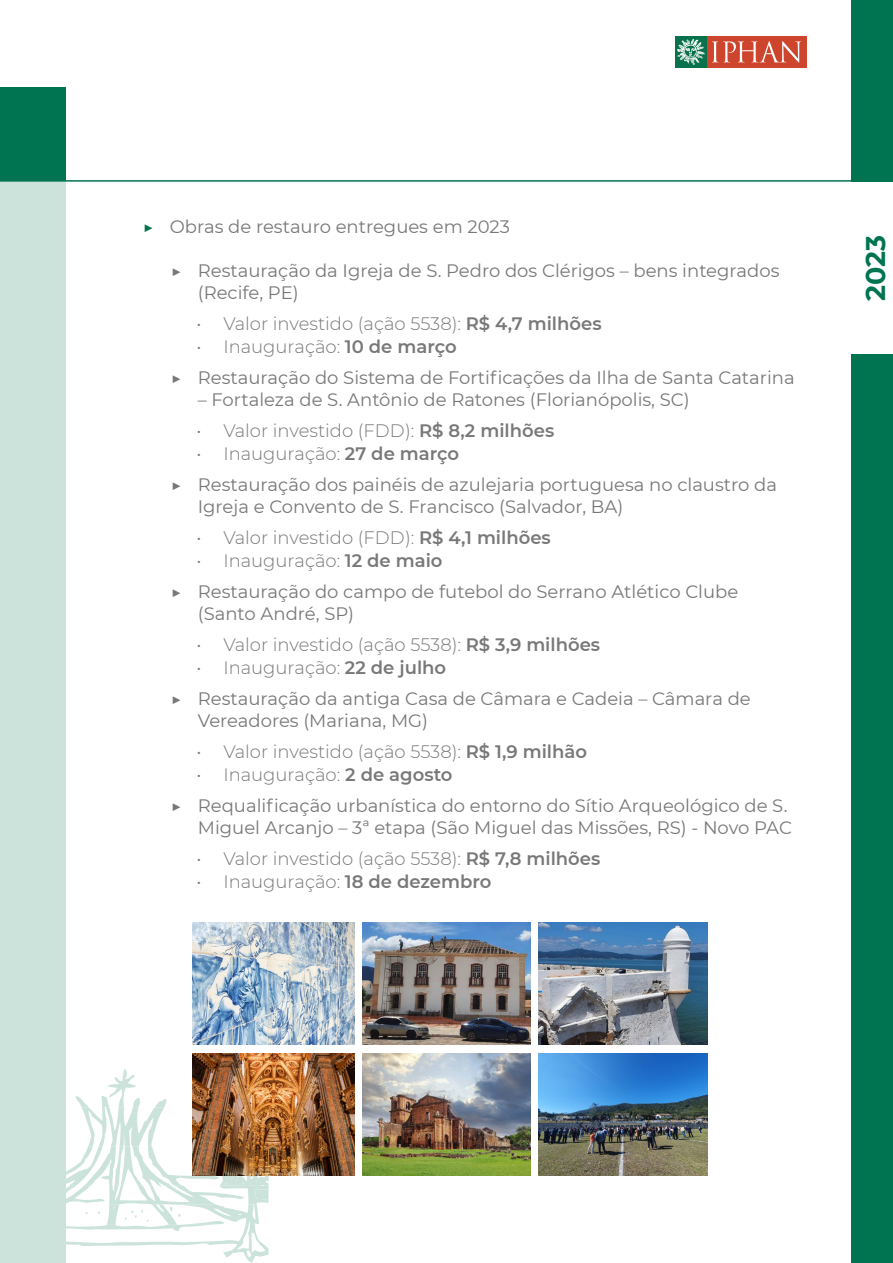
<style>
.page{position:relative;width:893px;height:1263px;background:#fff}
.page>*{position:absolute;margin:0;border:0;box-sizing:border-box;transform-origin:0 0}
.t1{font:700 27px "Montserrat";color:#007350}
.t2{font:18px/22.5px "Montserrat";color:#787878}
.t3{font:300 18px "Montserrat";color:#787878}
.s1{color:#007350}
.s2{font-weight:600}
</style>
<div class="page">
<div style="left:0;top:182px;width:66px;height:1081px;background:#cce3dc"></div>
<div style="left:706px;top:36px;width:101px;height:32px;background:#cc452c"></div>
<div style="left:675px;top:36px;width:31px;height:32px;background:#09714b"></div>
<svg style="left:712px;top:41px;width:89px;height:22px"></svg>
<svg style="left:677px;top:39px;width:28px;height:26px"></svg>
<div style="left:852px;top:0;width:41px;height:182px;background:#007350"></div>
<div style="left:0;top:87px;width:66px;height:94px;background:#007350"></div>
<div style="left:852px;top:355px;width:41px;height:908px;background:#007350"></div>
<hr style="left:0;top:180px;width:858px;height:2px;background:#007350">
<svg style="left:66px;top:1069px;width:202px;height:194px"></svg>
<img style="left:192px;top:923px;width:162px;height:121px">
<img style="left:362px;top:923px;width:169px;height:121px">
<img style="left:539px;top:923px;width:168px;height:121px">
<img style="left:192px;top:1053px;width:162px;height:122px">
<img style="left:362px;top:1054px;width:169px;height:121px">
<img style="left:539px;top:1054px;width:168px;height:121px">
<p class="t2" style="left:143px;top:215px;width:369px"><span class="s1">▶</span> Obras de restauro entregues em 2023</p>
<p class="t2" style="left:198px;top:259px;width:583px;text-indent:-27px">▶ Restauração da Igreja de S. Pedro dos Clérigos – bens integrados (Recife, PE)</p>
<p class="t3" style="left:196px;top:312px;width:407px">• Valor investido (ação 5538): <span class="s2">R$ 4,7 milhões</span></p>
<p class="t3" style="left:196px;top:334px;width:262px">• Inauguração: <span class="s2">10 de março</span></p>
<p class="t2" style="left:171px;top:366px;width:625px">▶ Restauração do Sistema de Fortificações da Ilha de Santa Catarina</p>
<p class="t2" style="left:198px;top:388px;width:493px">– Fortaleza de S. Antônio de Ratones (Florianópolis, SC)</p>
<p class="t3" style="left:196px;top:419px;width:359px">• Valor investido (FDD): <span class="s2">R$ 8,2 milhões</span></p>
<p class="t3" style="left:196px;top:441px;width:264px">• Inauguração: <span class="s2">27 de março</span></p>
<p class="t2" style="left:198px;top:473px;width:581px;text-indent:-27px">▶ Restauração dos painéis de azulejaria portuguesa no claustro da<br>Igreja e Convento de S. Francisco (Salvador, BA)</p>
<p class="t3" style="left:196px;top:526px;width:356px">• Valor investido (FDD): <span class="s2">R$ 4,1 milhões</span></p>
<p class="t3" style="left:196px;top:548px;width:248px">• Inauguração: <span class="s2">12 de maio</span></p>
<p class="t2" style="left:198px;top:580px;width:542px;text-indent:-27px">▶ Restauração do campo de futebol do Serrano Atlético Clube (Santo André, SP)</p>
<p class="t3" style="left:196px;top:633px;width:405px">• Valor investido (ação 5538): <span class="s2">R$ 3,9 milhões</span></p>
<p class="t3" style="left:196px;top:655px;width:251px">• Inauguração: <span class="s2">22 de julho</span></p>
<p class="t2" style="left:198px;top:687px;width:554px;text-indent:-27px">▶ Restauração da antiga Casa de Câmara e Cadeia – Câmara de<br>Vereadores (Mariana, MG)</p>
<p class="t3" style="left:196px;top:740px;width:392px">• Valor investido (ação 5538): <span class="s2">R$ 1,9 milhão</span></p>
<p class="t3" style="left:196px;top:762px;width:258px">• Inauguração: <span class="s2">2 de agosto</span></p>
<p class="t2" style="left:171px;top:794px;width:623px;text-align:right">▶ Requalificação urbanística do entorno do Sítio Arqueológico de S.<br>Miguel Arcanjo – 3ª etapa (São Miguel das Missões, RS) - Novo PAC</p>
<p class="t3" style="left:196px;top:847px;width:406px">• Valor investido (ação 5538): <span class="s2">R$ 7,8 milhões</span></p>
<p class="t3" style="left:196px;top:869px;width:297px">• Inauguração: <span class="s2">18 de dezembro</span></p>
<p class="t1" style="left:856px;top:301px;width:67px;rotate:-90deg">2023</p>
</div>
